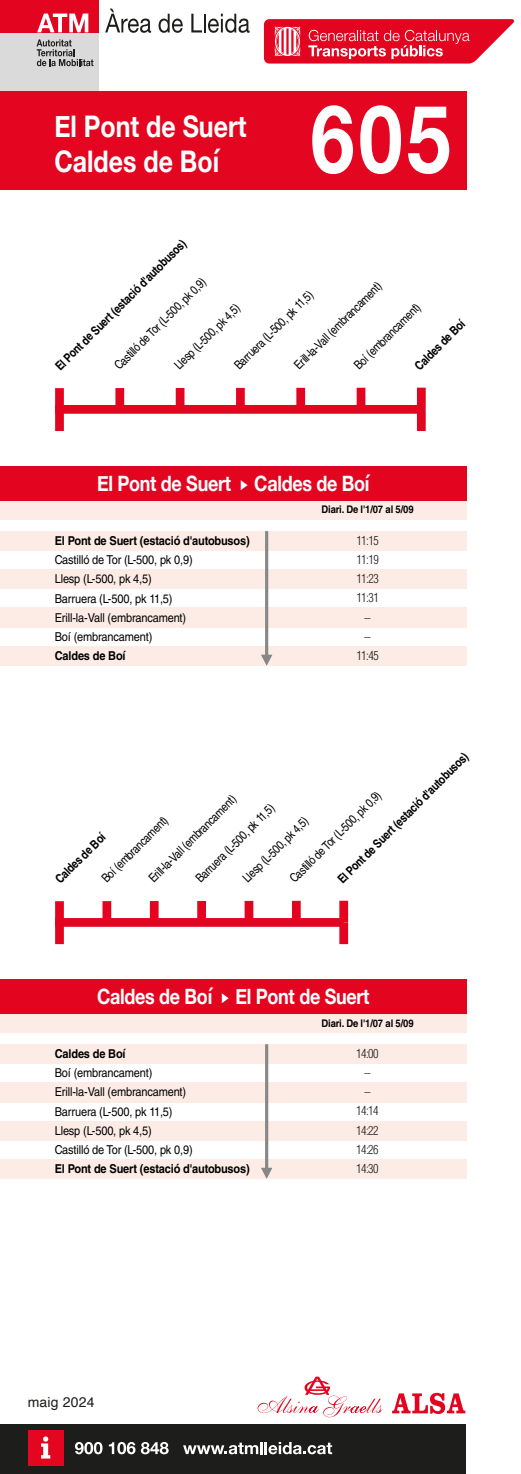
<style>
.page{position:relative;width:521px;height:1474px;background:#fff}
.page>*{position:absolute;margin:0;border:0;box-sizing:border-box;transform-origin:0 0}
.t1{font:700 94.5px "Helvetica Neue";color:#fff;scale:.84 1}
.t2{font:700 29.75px/35.7px "Helvetica Neue";color:#fff;scale:.84 1}
.t3{font:700 21.18px "Helvetica Neue";letter-spacing:-.015em;color:#fff;scale:.85 1}
.t4{font:14px "Helvetica";letter-spacing:.01em;color:#1d1d1b}
.t5{font:12.25px/19.2px "Helvetica LT Std";letter-spacing:-.015em;color:#000;scale:.9 1}
.t6{font:12.25px "Helvetica LT Std";letter-spacing:-.015em;color:#000;scale:.84 1}
.t7{font:700 12.25px "Helvetica LT Std";letter-spacing:-.015em;color:#000;scale:.9 1}
.t8{font:700 12.25px "Helvetica LT Std";letter-spacing:-.015em;color:#000;scale:.84 1}
.t9{font:300 condensed 12.25px/19.2px "Helvetica LT Std";letter-spacing:-.04em;color:#1d1d1b;text-align:center}
.t10{font:700 10.5px "Helvetica LT Std";letter-spacing:-.015em;color:#000;scale:.9 1}
</style>
<div class="page">
<div style="left:0;top:531px;width:466px;height:135px;background:#fdece6"></div>
<div style="left:0;top:500px;width:466px;height:19px;background:#fdece6"></div>
<div style="left:0;top:1044px;width:466px;height:134px;background:#fdece6"></div>
<div style="left:0;top:1013px;width:466px;height:19px;background:#fdece6"></div>
<svg style="left:392px;top:1392px;width:73px;height:21px"></svg>
<svg style="left:258px;top:1376px;width:124px;height:41px"></svg>
<div style="left:0;top:1423px;width:465px;height:50px;background:#1d1d1b"></div>
<svg style="left:75px;top:1442px;width:27px;height:12px"></svg>
<svg style="left:109px;top:1442px;width:26px;height:12px"></svg>
<svg style="left:141px;top:1442px;width:28px;height:12px"></svg>
<svg style="left:183px;top:1442px;width:149px;height:12px"></svg>
<div style="left:28px;top:1430px;width:36px;height:35px;background:#e40520"></div>
<svg style="left:41px;top:1436px;width:9px;height:22px"></svg>
<svg style="left:264px;top:19px;width:250px;height:45px;background:#e83a50"></svg>
<div style="left:0;top:550px;width:466px;height:18px;background:#fff"></div>
<div style="left:0;top:589px;width:466px;height:18px;background:#fff"></div>
<div style="left:0;top:628px;width:466px;height:18px;background:#fff"></div>
<div style="left:0;top:1063px;width:466px;height:18px;background:#fff"></div>
<div style="left:0;top:1102px;width:466px;height:18px;background:#fff"></div>
<div style="left:0;top:1141px;width:466px;height:18px;background:#fff"></div>
<div style="left:0;top:466px;width:466px;height:34px;background:#e30520"></div>
<svg style="left:261px;top:531px;width:11px;height:135px"></svg>
<svg style="left:241px;top:480px;width:7px;height:10px"></svg>
<div style="left:55px;top:388px;width:9px;height:22px;background:#e30520"></div>
<div style="left:115px;top:388px;width:9px;height:22px;background:#e30520"></div>
<div style="left:176px;top:388px;width:8px;height:21px;background:#e30520"></div>
<div style="left:236px;top:388px;width:9px;height:21px;background:#e30520"></div>
<div style="left:296px;top:388px;width:9px;height:21px;background:#e30520"></div>
<div style="left:357px;top:388px;width:8px;height:21px;background:#e30520"></div>
<div style="left:417px;top:387px;width:9px;height:22px;background:#e30520"></div>
<div style="left:55px;top:405px;width:370px;height:9px;background:#e30520"></div>
<div style="left:417px;top:409px;width:9px;height:22px;background:#e30520"></div>
<div style="left:55px;top:409px;width:9px;height:22px;background:#e30520"></div>
<div style="left:0;top:978px;width:466px;height:35px;background:#e30520"></div>
<svg style="left:261px;top:1044px;width:11px;height:134px"></svg>
<svg style="left:222px;top:993px;width:7px;height:10px"></svg>
<div style="left:55px;top:901px;width:9px;height:21px;background:#e30520"></div>
<div style="left:102px;top:901px;width:9px;height:21px;background:#e30520"></div>
<div style="left:150px;top:901px;width:9px;height:21px;background:#e30520"></div>
<div style="left:197px;top:901px;width:9px;height:21px;background:#e30520"></div>
<div style="left:245px;top:900px;width:8px;height:22px;background:#e30520"></div>
<div style="left:292px;top:900px;width:9px;height:22px;background:#e30520"></div>
<div style="left:339px;top:900px;width:9px;height:22px;background:#e30520"></div>
<div style="left:55px;top:918px;width:289px;height:8px;background:#e30520"></div>
<div style="left:339px;top:922px;width:9px;height:22px;background:#e30520"></div>
<div style="left:55px;top:922px;width:9px;height:22px;background:#e30520"></div>
<div style="left:0;top:91px;width:466px;height:99px;background:#e40520"></div>
<div style="left:0;top:2px;width:98px;height:88px;background:#dadada"></div>
<div style="left:0;top:0;width:99px;height:32px;background:#e30520"></div>
<svg style="left:37px;top:14px;width:51px;height:18px"></svg>
<svg style="left:37px;top:39px;width:56px;height:27px"></svg>
<svg style="left:105px;top:9px;width:46px;height:24px"></svg>
<svg style="left:159px;top:14px;width:24px;height:19px"></svg>
<svg style="left:191px;top:14px;width:59px;height:19px"></svg>
<h2 class="t2" style="left:54px;top:109px;width:230px">El Pont de Suert<br>Caldes de Boí</h2>
<h1 class="t1" style="left:311px;top:65px;width:168px">605</h1>
<p class="t8" style="left:52px;top:363px;width:215px;rotate:-45deg">El Pont de Suert (estació d'autobusos)</p>
<p class="t6" style="left:111px;top:362px;width:149px;rotate:-45deg">Castilló de Tor (L-500, pk 0,9)</p>
<p class="t6" style="left:291px;top:362px;width:142px;rotate:-45deg">Erill-la-Vall (embrancament)</p>
<p class="t6" style="left:231px;top:362px;width:127px;rotate:-45deg">Barruera (L-500, pk 11,5)</p>
<p class="t6" style="left:351px;top:362px;width:106px;rotate:-45deg">Boí (embrancament)</p>
<p class="t6" style="left:171px;top:362px;width:105px;rotate:-45deg">Llesp (L-500, pk 4,5)</p>
<p class="t8" style="left:412px;top:363px;width:79px;rotate:-45deg">Caldes de Boí</p>
<h3 class="t3" style="left:97px;top:466px;width:322px">El Pont de Suert Caldes de Boí</h3>
<p class="t10" style="left:322px;top:503px;width:104px">Diari. De l'1/07 al 5/09</p>
<p class="t7" style="left:55px;top:533px;width:218px">El Pont de Suert (estació d'autobusos)</p>
<p class="t5" style="left:55px;top:550px;width:155px">Castilló de Tor (L-500, pk 0,9)<br>Llesp (L-500, pk 4,5)<br>Barruera (L-500, pk 11,5)<br>Erill-la-Vall (embrancament)<br>Boí (embrancament)</p>
<p class="t7" style="left:55px;top:648px;width:80px">Caldes de Boí</p>
<p class="t9" style="left:356px;top:530px;width:24px;text-align:justify">11:15<br>11:19<br>11:23<br>11:31</p>
<p class="t9" style="left:356px;top:626px;width:24px">–<br>11:45</p>
<p class="t8" style="left:334px;top:876px;width:215px;rotate:-45deg">El Pont de Suert (estació d'autobusos)</p>
<p class="t6" style="left:287px;top:875px;width:149px;rotate:-45deg">Castilló de Tor (L-500, pk 0,9)</p>
<p class="t6" style="left:146px;top:875px;width:142px;rotate:-45deg">Erill-la-Vall (embrancament)</p>
<p class="t6" style="left:193px;top:875px;width:127px;rotate:-45deg">Barruera (L-500, pk 11,5)</p>
<p class="t6" style="left:99px;top:875px;width:106px;rotate:-45deg">Boí (embrancament)</p>
<p class="t6" style="left:240px;top:875px;width:105px;rotate:-45deg">Llesp (L-500, pk 4,5)</p>
<p class="t8" style="left:52px;top:876px;width:79px;rotate:-45deg">Caldes de Boí</p>
<h3 class="t3" style="left:97px;top:979px;width:322px">Caldes de Boí El Pont de Suert</h3>
<p class="t7" style="left:55px;top:1046px;width:80px">Caldes de Boí</p>
<p class="t5" style="left:55px;top:1063px;width:155px">Boí (embrancament)<br>Erill-la-Vall (embrancament)<br>Barruera (L-500, pk 11,5)<br>Llesp (L-500, pk 4,5)<br>Castilló de Tor (L-500, pk 0,9)</p>
<p class="t7" style="left:55px;top:1161px;width:218px">El Pont de Suert (estació d'autobusos)</p>
<p class="t10" style="left:322px;top:1016px;width:104px">Diari. De l'1/07 al 5/09</p>
<p class="t9" style="left:356px;top:1043px;width:24px">14:00 –<br>–<br>14:14<br>14:22<br>14:26<br>14:30</p>
<p class="t4" style="left:28px;top:1390px;width:68px">maig 2024</p>
</div>
